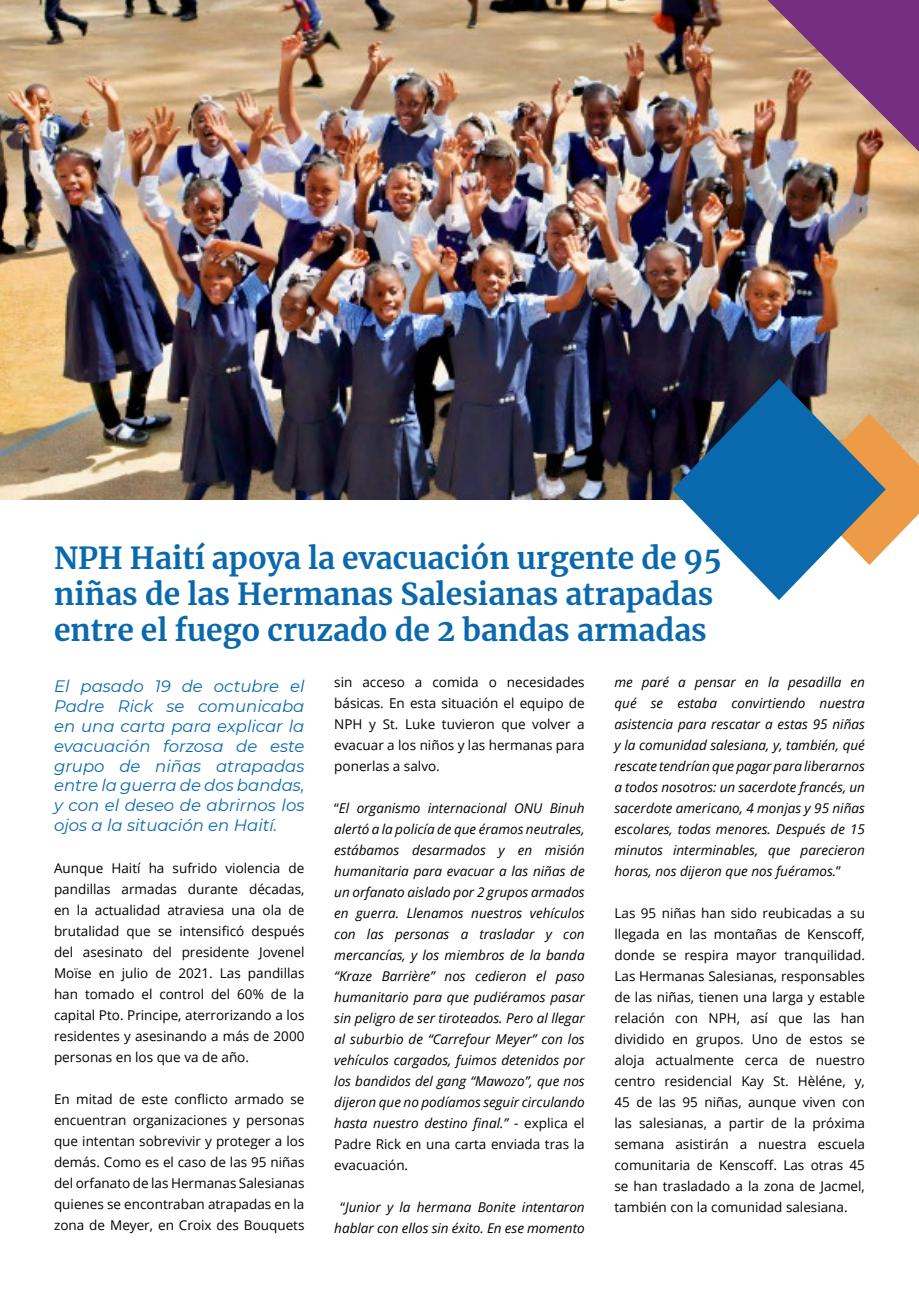
<style>
.page{position:relative;width:919px;height:1289px;background:#fff}
.page>*{position:absolute;margin:0;border:0;box-sizing:border-box;transform-origin:0 0}
.t1{font:700 30px/36px "Merriweather";color:#0a69ad}
.t2{font:italic 16.5px/19.8px "Montserrat";color:#0a69ad;text-align:justify}
.t3{font:13.5px/21px "Open Sans";color:#000;text-align:justify}
.t4{font:italic 13.5px/21px "Open Sans";color:#000;text-align:justify}
.s1{font-style:normal}
</style>
<div class="page">
<img style="left:0;top:0;width:918px;height:500px">
<svg style="left:672px;top:379px;width:246px;height:221px"></svg>
<svg style="left:767px;top:0;width:151px;height:152px;background:#a0697f"></svg>
<h1 class="t1" style="left:54px;top:539px;width:669px">NPH Haití apoya la evacuación urgente de 95 niñas de las Hermanas Salesianas atrapadas entre el fuego cruzado de 2 bandas armadas</h1>
<p class="t2" style="left:54px;top:676px;width:252px">El pasado 19 de octubre el Padre Rick se comunicaba en una carta para explicar la evacuación forzosa de este grupo de niñas atrapadas entre la guerra de dos bandas, y con el deseo de abrirnos los ojos a la situación en Haití.</p>
<p class="t3" style="left:54px;top:857px;width:252px">Aunque Haití ha sufrido violencia de pandillas armadas durante décadas, en la actualidad atraviesa una ola de brutalidad que se intensificó después del asesinato del presidente Jovenel Moïse en julio de 2021. Las pandillas han tomado el control del 60% de la capital Pto. Principe, aterrorizando a los residentes y asesinando a más de 2000 personas en los que va de año.</p>
<p class="t3" style="left:54px;top:1088px;width:252px">En mitad de este conflicto armado se encuentran organizaciones y personas que intentan sobrevivir y proteger a los demás. Como es el caso de las 95 niñas del orfanato de las Hermanas Salesianas quienes se encontraban atrapadas en la zona de Meyer, en Croix des Bouquets</p>
<p class="t3" style="left:334px;top:671px;width:252px">sin acceso a comida o necesidades básicas. En esta situación el equipo de NPH y St. Luke tuvieron que volver a evacuar a los niños y las hermanas para ponerlas a salvo.</p>
<p class="t4" style="left:334px;top:797px;width:252px"><span class="s1">“</span>El organismo internacional ONU Binuh alertó a la policía de que éramos neutrales, estábamos desarmados y en misión humanitaria para evacuar a las niñas de un orfanato aislado por 2 grupos armados en guerra. Llenamos nuestros vehículos con las personas a trasladar y con mercancías, y los miembros de la banda “Kraze Barrière” nos cedieron el paso humanitario para que pudiéramos pasar sin peligro de ser tiroteados. Pero al llegar al suburbio de “Carrefour Meyer” con los vehículos cargados, fuimos detenidos por los bandidos del gang “Mawozo”, que nos dijeron que no podíamos seguir circulando hasta nuestro destino final.” <span class="s1">- explica el Padre Rick en una carta enviada tras la evacuación.</span></p>
<p class="t4" style="left:334px;top:1196px;width:252px;text-align:center"><span class="s1">“</span>Junior y la hermana Bonite intentaron hablar con ellos sin éxito. En ese momento</p>
<p class="t4" style="left:614px;top:671px;width:252px">me paré a pensar en la pesadilla en qué se estaba convirtiendo nuestra asistencia para rescatar a estas 95 niñas y la comunidad salesiana, y, también, qué rescate tendrían que pagar para liberarnos a todos nosotros: un sacerdote francés, un sacerdote americano, 4 monjas y 95 niñas escolares, todas menores. Después de 15 minutos interminables, que parecieron horas, nos dijeron que nos fuéramos.<span class="s1">”</span></p>
<p class="t3" style="left:614px;top:902px;width:252px">Las 95 niñas han sido reubicadas a su llegada en las montañas de Kenscoff, donde se respira mayor tranquilidad.<br>Las Hermanas Salesianas, responsables de las niñas, tienen una larga y estable relación con NPH, así que las han dividido en grupos. Uno de estos se aloja actualmente cerca de nuestro centro residencial Kay St. Hèléne, y, 45 de las 95 niñas, aunque viven con las salesianas, a partir de la próxima semana asistirán a nuestra escuela comunitaria de Kenscoff. Las otras 45 se han trasladado a la zona de Jacmel, también con la comunidad salesiana.</p>
</div>
